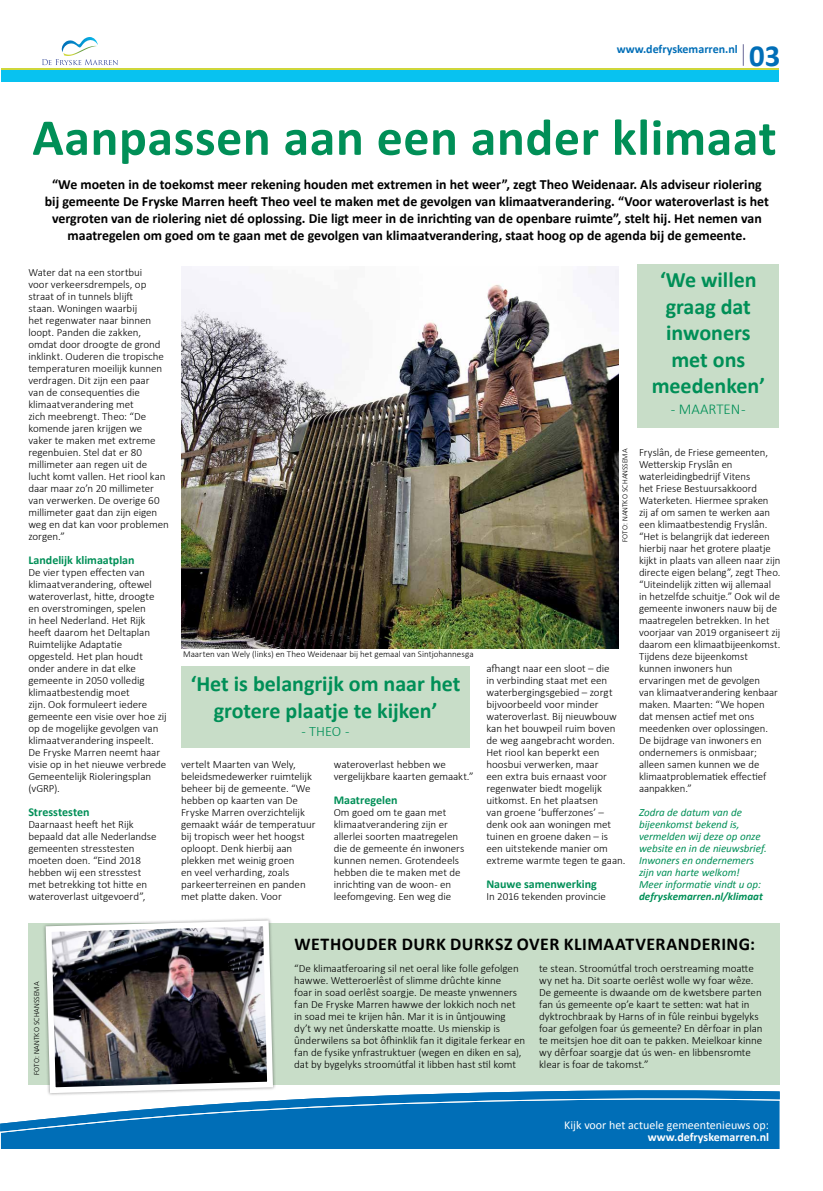
<style>
.page{position:relative;width:823px;height:1191px;background:#fff}
.page>*{position:absolute;margin:0;border:0;box-sizing:border-box;transform-origin:0 0}
.t1{font:700 51.9px "Calibri";letter-spacing:.01em;color:#008f57}
.t2{font:700 30.8px "Calibri";color:#006eb7}
.t3{font:700 22px/26.4px "Calibri";color:#008f57;text-align:center}
.t4{font:700 18px "Calibri";letter-spacing:.025em;color:#000}
.t5{font:300 15px "Calibri";color:#008f57}
.t6{font:300 14.4px "Calibri";color:#008f57}
.t7{font:700 14px/16.8px "Calibri";color:#000;text-align:center}
.t8{font:700 12px "Calibri";color:#008f57}
.t9{font:12px "Calibri";color:#fff}
.t10{font:700 12px "Calibri";color:#006eb7}
.t11{font:700 12px "Calibri";color:#fff}
.t12{font:300 11px/12px "Calibri";letter-spacing:-.005em;color:#000}
.t13{font:italic 11px/12px "Calibri";letter-spacing:-.005em;color:#008f57}
.t14{font:italic 700 11px "Calibri";color:#008f57}
.t15{font:300 9px "Calibri";letter-spacing:.005em;color:#000}
.t16{font:300 7px "Frutiger LT Std";color:#000}
</style>
<div class="page">
<hr style="left:1px;top:68px;width:777px;height:2px;background:#ced73a">
<div style="left:1px;top:70px;width:777px;height:11px;background:#08c2f0"></div>
<svg style="left:742px;top:44px;width:1px;height:22px"></svg>
<svg style="left:42px;top:37px;width:76px;height:28px"></svg>
<svg style="left:324px;top:1090px;width:455px;height:8px;fill:#006eb7"></svg>
<svg style="left:1px;top:1098px;width:779px;height:51px;background:#1d7ebf"></svg>
<div style="left:28px;top:923px;width:751px;height:161px;background:#c8ddc8"></div>
<svg style="left:0;top:1123px;width:1px;height:26px"></svg>
<div style="left:637px;top:264px;width:141px;height:164px;background:#c8ddc8"></div>
<div style="left:181px;top:666px;width:288px;height:81px;background:#c8ddc8"></div>
<img style="left:181px;top:266px;width:437px;height:382px">
<img style="left:43px;top:918px;width:233px;height:177px">
<p class="t10" style="left:616px;top:42px;width:123px">www.defryskemarren.nl</p>
<h2 class="t2" style="left:748px;top:36px;width:33px">03</h2>
<h1 class="t1" style="left:32px;top:105px;width:745px">Aanpassen aan een ander klimaat</h1>
<p class="t7" style="left:45px;top:175px;width:725px">“We moeten in de toekomst meer rekening houden met extremen in het weer”, zegt Theo Weidenaar. Als adviseur riolering bij gemeente De Fryske Marren heeft Theo veel te maken met de gevolgen van klimaatverandering. “Voor wateroverlast is het vergroten van de riolering niet dé oplossing. Die ligt meer in de inrichting van de openbare ruimte”, stelt hij. Het nemen van maatregelen om goed om te gaan met de gevolgen van klimaatverandering, staat hoog op de agenda bij de gemeente.</p>
<p class="t12" style="left:28px;top:266px;width:142px">Water dat na een stortbui<br>voor verkeersdrempels, op straat of in tunnels blijft<br>staan. Woningen waarbij<br>het regenwater naar binnen loopt. Panden die zakken, omdat door droogte de grond inklinkt. Ouderen die tropische temperaturen moeilijk kunnen verdragen. Dit zijn een paar<br>van de consequenties die klimaatverandering met<br>zich meebrengt. Theo: “De komende jaren krijgen we vaker te maken met extreme regenbuien. Stel dat er 80 millimeter aan regen uit de lucht komt vallen. Het riool kan daar maar zo’n 20 millimeter van verwerken. De overige 60 millimeter gaat dan zijn eigen weg en dat kan voor problemen zorgen.”</p>
<p class="t8" style="left:28px;top:553px;width:108px">Landelijk klimaatplan</p>
<p class="t12" style="left:28px;top:566px;width:140px">De vier typen effecten van klimaatverandering, oftewel wateroverlast, hitte, droogte en overstromingen, spelen<br>in heel Nederland. Het Rijk heeft daarom het Deltaplan<br>Ruimtelijke Adaptatie opgesteld. Het plan houdt onder andere in dat elke gemeente in 2050 volledig klimaatbestendig moet<br>zijn. Ook formuleert iedere gemeente een visie over hoe zij op de mogelijke gevolgen van klimaatverandering inspeelt.<br>De Fryske Marren neemt haar visie op in het nieuwe verbrede<br>Gemeentelijk Rioleringsplan (vGRP).</p>
<p class="t8" style="left:28px;top:805px;width:63px">Stresstesten</p>
<p class="t12" style="left:28px;top:818px;width:130px">Daarnaast heeft het Rijk bepaald dat alle Nederlandse gemeenten stresstesten moeten doen. “Eind 2018 hebben wij een stresstest met betrekking tot hitte en wateroverlast uitgevoerd”,</p>
<p class="t15" style="left:183px;top:648px;width:292px">Maarten van Wely (links) en Theo Weidenaar bij het gemaal van Sintjohannesga</p>
<h3 class="t3" style="left:190px;top:670px;width:271px">‘Het is belangrijk om naar het grotere plaatje te kijken’</h3>
<h3 class="t6" style="left:301px;top:722px;width:49px">- THEO -</h3>
<p class="t12" style="left:181px;top:758px;width:136px">vertelt Maarten van Wely, beleidsmedewerker ruimtelijk beheer bij de gemeente. “We hebben op kaarten van De<br>Fryske Marren overzichtelijk gemaakt wáár de temperatuur bij tropisch weer het hoogst oploopt. Denk hierbij aan plekken met weinig groen<br>en veel verharding, zoals parkeerterreinen en panden met platte daken. Voor</p>
<p class="t12" style="left:333px;top:758px;width:141px">wateroverlast hebben we vergelijkbare kaarten gemaakt.”</p>
<p class="t8" style="left:333px;top:793px;width:65px">Maatregelen</p>
<p class="t12" style="left:333px;top:806px;width:132px">Om goed om te gaan met klimaatverandering zijn er allerlei soorten maatregelen die de gemeente én inwoners kunnen nemen. Grotendeels hebben die te maken met de inrichting van de woon- en leefomgeving. Een weg die</p>
<h3 class="t3" style="left:651px;top:266px;width:115px">‘We willen graag dat inwoners met ons meedenken’</h3>
<h3 class="t5" style="left:670px;top:400px;width:76px">- MAARTEN -</h3>
<p class="t16" style="left:621px;top:541px;width:94px;rotate:-90deg">FOTO: NANTKO SCHANSSEMA</p>
<p class="t12" style="left:486px;top:662px;width:140px">afhangt naar een sloot – die<br>in verbinding staat met een waterbergingsgebied – zorgt bijvoorbeeld voor minder wateroverlast. Bij nieuwbouw kan het bouwpeil ruim boven de weg aangebracht worden.<br>Het riool kan beperkt een hoosbui verwerken, maar<br>een extra buis ernaast voor regenwater biedt mogelijk uitkomst. En het plaatsen<br>van groene ‘bufferzones’ – denk ook aan woningen met tuinen en groene daken – is een uitstekende manier om extreme warmte tegen te gaan.</p>
<p class="t8" style="left:486px;top:877px;width:112px">Nauwe samenwerking</p>
<p class="t12" style="left:486px;top:890px;width:121px">In 2016 tekenden provincie</p>
<p class="t12" style="left:638px;top:446px;width:143px">Fryslân, de Friese gemeenten,<br>Wetterskip Fryslân en waterleidingbedrijf Vitens<br>het Friese Bestuursakkoord<br>Waterketen. Hiermee spraken<br>zij af om samen te werken aan een klimaatbestendig Fryslân. “Het is belangrijk dat iedereen hierbij naar het grotere plaatje kijkt in plaats van alleen naar zijn directe eigen belang”, zegt Theo. “Uiteindelijk zitten wij allemaal in hetzelfde schuitje.” Ook wil de gemeente inwoners nauw bij de maatregelen betrekken. In het voorjaar van 2019 organiseert zij daarom een klimaatbijeenkomst.<br>Tijdens deze bijeenkomst kunnen inwoners hun ervaringen met de gevolgen<br>van klimaatverandering kenbaar maken. Maarten: “We hopen dat mensen actief met ons meedenken over oplossingen.<br>De bijdrage van inwoners en ondernemers is onmisbaar; alleen samen kunnen we de klimaatproblematiek effectief aanpakken.”</p>
<p class="t13" style="left:638px;top:806px;width:129px">Zodra de datum van de bijeenkomst bekend is, vermelden wij deze op onze website en in de nieuwsbrief.<br>Inwoners en ondernemers zijn van harte welkom!<br>Meer informatie vindt u op:</p>
<p class="t14" style="left:638px;top:890px;width:125px">defryskemarren.nl/klimaat</p>
<p class="t16" style="left:33px;top:1074px;width:94px;rotate:-90deg">FOTO: NANTKO SCHANSSEMA</p>
<h3 class="t4" style="left:294px;top:932px;width:461px">WETHOUDER DURK DURKSZ OVER KLIMAATVERANDERING:</h3>
<p class="t12" style="left:294px;top:962px;width:232px">“De klimaatferoaring sil net oeral like folle gefolgen hawwe. Wetteroerlêst of slimme drûchte kinne<br>foar in soad oerlêst soargje. De measte ynwenners fan De Fryske Marren hawwe der lokkich noch net in soad mei te krijen hân. Mar it is in ûntjouwing dy’t wy net ûnderskatte moatte. Us mienskip is ûnderwilens sa bot ôfhinklik fan it digitale ferkear en fan de fysike ynfrastruktuer (wegen en diken en sa), dat by bygelyks stroomútfal it libben hast stil komt</p>
<p class="t12" style="left:538px;top:962px;width:225px">te stean. Stroomútfal troch oerstreaming moatte wy net ha. Dit soarte oerlêst wolle wy foar wêze.<br>De gemeente is dwaande om de kwetsbere parten fan ús gemeente op’e kaart te setten: wat hat in dyktrochbraak by Harns of in fûle reinbui bygelyks foar gefolgen foar ús gemeente? En dêrfoar in plan te meitsjen hoe dit oan te pakken. Meielkoar kinne wy dêrfoar soargje dat ús wen- en libbensromte klear is foar de takomst.”</p>
<p class="t9" style="left:564px;top:1117px;width:206px">Kijk voor het actuele gemeentenieuws op:</p>
<p class="t11" style="left:647px;top:1129px;width:123px">www.defryskemarren.nl</p>
</div>
